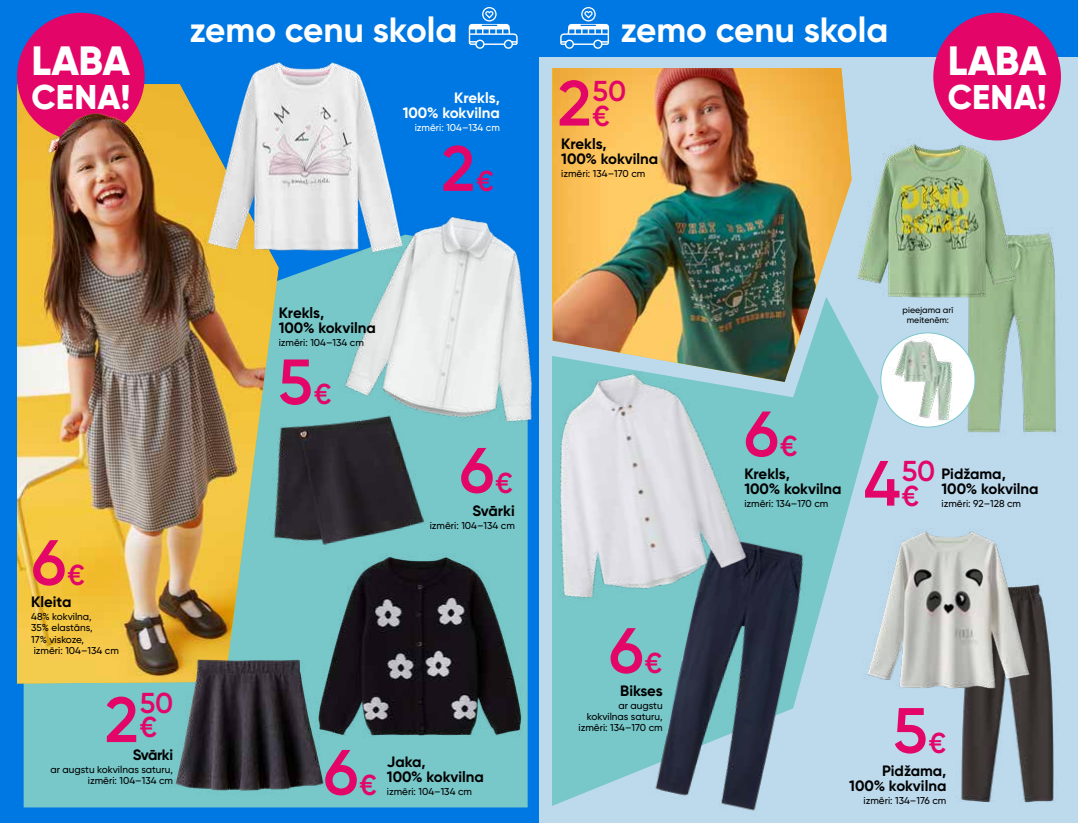
<style>
.page{position:relative;width:1078px;height:823px;background:#fff}
.page>*{position:absolute;margin:0;border:0;box-sizing:border-box;transform-origin:0 0}
.t1{font:600 63.8px "Gilroy";color:#e30567}
.t2{font:800 40.7px "Gilroy";letter-spacing:-.01em;color:#fff}
.t3{font:700 35px "Gilroy";color:#fff}
.t4{font:800 34.1px "Gilroy";letter-spacing:.01em;color:#fff}
.t5{font:600 28.8px/24.5px "Gilroy";color:#e30567}
.t6{font:700 15px/15px "Gilroy";color:#000}
.t7{font:700 15px/15px "Gilroy";color:#fff;text-align:right}
.t8{font:500 10px/11.2px "Gilroy";color:#000;text-align:right}
.t9{font:500 10px "Gilroy";color:#fff}
.t10{font:500 8.8px/10px "Gilroy";color:#000;text-align:center}
.s1{font-size:28.8px}
.s2{font-size:63.8px}
</style>
<div class="page">
<div style="left:0;top:0;width:1077px;height:822px;background:#0078e3"></div>
<div style="left:24px;top:299px;width:503px;height:508px;background:#78c7c9"></div>
<img style="left:17px;top:84px;width:261px;height:599px">
<div style="left:539px;top:0;width:538px;height:822px;background:#bddaed"></div>
<img style="left:552px;top:68px;width:293px;height:229px">
<svg style="left:552px;top:297px;width:326px;height:508px;fill:#78c7c9"></svg>
<div style="left:0;top:0;width:1077px;height:57px;background:#0078e3"></div>
<svg style="left:468px;top:7px;width:49px;height:42px"></svg>
<svg style="left:560px;top:7px;width:49px;height:42px"></svg>
<img style="left:610px;top:498px;width:238px;height:313px">
<img style="left:479px;top:318px;width:316px;height:355px">
<img style="left:146px;top:644px;width:211px;height:164px">
<img style="left:241px;top:392px;width:203px;height:166px">
<img style="left:918px;top:227px;width:141px;height:206px">
<img style="left:842px;top:105px;width:189px;height:230px">
<img style="left:306px;top:537px;width:227px;height:233px">
<div style="left:880px;top:333px;width:94px;height:94px;background:#fff;border-radius:50%"></div>
<img style="left:888px;top:335px;width:74px;height:89px">
<img style="left:961px;top:596px;width:93px;height:207px">
<img style="left:855px;top:496px;width:186px;height:225px">
<img style="left:187px;top:62px;width:207px;height:237px">
<img style="left:323px;top:191px;width:262px;height:253px">
<div style="left:933px;top:13px;width:127px;height:127px;background:#e30567;border-radius:50%"></div>
<div style="left:17px;top:13px;width:128px;height:127px;background:#e30567;border-radius:50%"></div>
<img style="left:42px;top:99px;width:112px;height:53px">
<h2 class="t2" style="left:31px;top:35px;width:100px">LABA</h2>
<h3 class="t4" style="left:32px;top:75px;width:100px">CENA!</h3>
<h3 class="t3" style="left:189px;top:8px;width:269px">zemo cenu skola</h3>
<h3 class="t3" style="left:620px;top:8px;width:269px">zemo cenu skola</h3>
<h3 class="t7" style="left:402px;top:90px;width:99px">Krekls,<br>100% kokvilna</h3>
<p class="t9" style="left:414px;top:122px;width:87px">izmēri: 104–134 cm</p>
<h1 class="t1" style="left:441px;top:129px;width:54px">2<span class="s1">€</span></h1>
<h3 class="t5" style="left:592px;top:78px;width:35px;text-indent:-35px"><span class="s2">2</span>50 €</h3>
<h3 class="t6" style="left:561px;top:136px;width:99px">Krekls,<br>100% kokvilna</h3>
<p class="t8" style="left:561px;top:167px;width:86px">izmēri: 134–170 cm</p>
<h2 class="t2" style="left:947px;top:35px;width:100px">LABA</h2>
<h3 class="t4" style="left:947px;top:75px;width:100px">CENA!</h3>
<h1 class="t1" style="left:32px;top:522px;width:55px">6<span class="s1">€</span></h1>
<h3 class="t6" style="left:31px;top:594px;width:42px">Kleita</h3>
<p class="t8" style="left:31px;top:610px;width:89px;text-align:left">48% kokvilna,<br>35% elastāns,<br>17% viskoze,<br>izmēri: 104–134 cm</p>
<h1 class="t1" style="left:105px;top:679px;width:35px">2</h1>
<h3 class="t5" style="left:140px;top:689px;width:35px">50 €</h3>
<h3 class="t6" style="left:133px;top:746px;width:42px">Svārki</h3>
<p class="t8" style="left:50px;top:763px;width:124px">ar augstu kokvilnas saturu, izmēri: 104–134 cm</p>
<h3 class="t6" style="left:279px;top:305px;width:99px">Krekls,<br>100% kokvilna</h3>
<p class="t8" style="left:279px;top:336px;width:87px">izmēri: 104–134 cm</p>
<h1 class="t1" style="left:278px;top:342px;width:55px">5<span class="s1">€</span></h1>
<h1 class="t1" style="left:459px;top:430px;width:55px">6<span class="s1">€</span></h1>
<h3 class="t6" style="left:472px;top:502px;width:44px">Svārki</h3>
<p class="t8" style="left:429px;top:519px;width:87px">izmēri: 104–134 cm</p>
<h1 class="t1" style="left:323px;top:732px;width:55px">6<span class="s1">€</span></h1>
<h3 class="t6" style="left:387px;top:754px;width:99px">Jaka,<br>100% kokvilna</h3>
<p class="t8" style="left:387px;top:785px;width:87px">izmēri: 104–134 cm</p>
<h1 class="t1" style="left:609px;top:610px;width:55px">6<span class="s1">€</span></h1>
<h3 class="t6" style="left:620px;top:682px;width:44px">Bikses</h3>
<p class="t8" style="left:578px;top:699px;width:86px">ar augstu kokvilnas saturu, izmēri: 134–170 cm</p>
<p class="t10" style="left:902px;top:305px;width:52px">pieejama arī meitenēm:</p>
<h1 class="t1" style="left:744px;top:394px;width:55px">6<span class="s1">€</span></h1>
<h3 class="t6" style="left:744px;top:466px;width:99px">Krekls,<br>100% kokvilna</h3>
<p class="t8" style="left:744px;top:497px;width:86px">izmēri: 134–170 cm</p>
<h3 class="t5" style="left:901px;top:458px;width:35px;text-indent:-38px"><span class="s2">4</span>50 €</h3>
<h3 class="t6" style="left:941px;top:465px;width:99px">Pidžama,<br>100% kokvilna</h3>
<p class="t8" style="left:941px;top:497px;width:81px">izmēri: 92–128 cm</p>
<h1 class="t1" style="left:892px;top:690px;width:55px">5<span class="s1">€</span></h1>
<h3 class="t6" style="left:849px;top:762px;width:99px;text-align:right">Pidžama,<br>100% kokvilna</h3>
<p class="t8" style="left:863px;top:794px;width:84px">izmēri: 134–176 cm</p>
</div>
